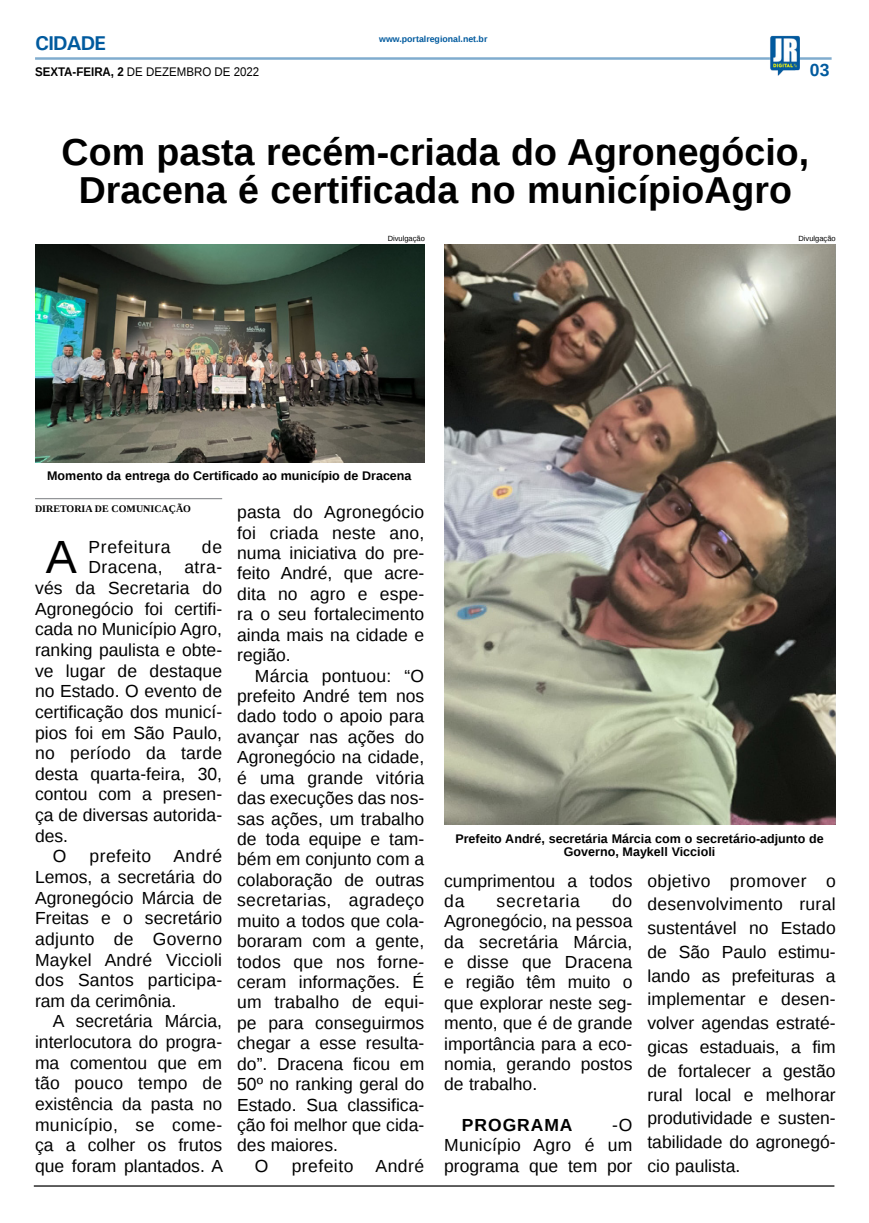
<style>
.page{position:relative;width:869px;height:1223px;background:#fff}
.page>*{position:absolute;margin:0;border:0;box-sizing:border-box;transform-origin:0 0}
.MATÉRIA{font:46.62px "Liberation Sans";color:#000}
.TÍTULO{font:700 37.5px/37.5px "Liberation Sans";color:#000;text-align:center}
.TITULO_PG{font:700 20px "Univers";letter-spacing:-.04em;color:#005a9e}
.MATÉRIA-2{font:17.5px/20.4px "Liberation Sans";color:#000;text-align:justify}
.MATÉRIA-3{font:17.5px "Liberation Sans";letter-spacing:.04em;color:#000}
.MATÉRIA-4{font:17.5px "Liberation Sans";letter-spacing:.03em;color:#000}
.MATÉRIA-5{font:17.5px "Liberation Sans";letter-spacing:.025em;color:#000}
.MATÉRIA-6{font:700 17.5px "Liberation Sans";letter-spacing:.055em;color:#000}
.TÍTULO-2{font:700 17.5px "Liberation Sans";color:#005a9e}
.LEGENDA{font:700 12.5px/13.8px "Liberation Sans";color:#000;text-align:center}
.DATA_PG{font:12.5px "Liberation Sans";color:#000;scale:.92 1}
.CRÉDITO_NOME{font:700 10px "Liberation Serif";color:#000}
.DATA_PG-2{font:700 8.75px "Liberation Sans";color:#005a9e}
.CRÉDITO_FOTO{font:7.5px "Liberation Sans";color:#000}
.s1{font-weight:700}
</style>
<div class="page">
<hr style="left:35px;top:57px;width:796px;height:3px;background:#005a9e">
<img style="left:769px;top:36px;width:30px;height:40px">
<hr style="left:34px;top:1185px;width:800px;height:1px;background:#000">
<img style="left:35px;top:244px;width:389px;height:219px">
<img style="left:444px;top:244px;width:391px;height:580px">
<hr style="left:35px;top:498px;width:187px;height:1px;background:#939598">
<p class="TITULO_PG" style="left:35px;top:31px;width:72px">CIDADE</p>
<p class="DATA_PG" style="left:35px;top:65px;width:245px"><span class="s1">SEXTA-FEIRA, 2</span> DE DEZEMBRO DE 2022</p>
<p class="DATA_PG-2" style="left:379px;top:33px;width:110px">www.portalregional.net.br</p>
<p class="TÍTULO-2" style="left:809px;top:58px;width:21px">03</p>
<p class="TÍTULO" style="left:62px;top:133px;width:748px">Com pasta recém-criada do Agronegócio,<br>Dracena é certificada no municípioAgro</p>
<p class="CRÉDITO_FOTO" style="left:387px;top:235px;width:39px">Divulgação</p>
<p class="CRÉDITO_FOTO" style="left:798px;top:235px;width:39px">Divulgação</p>
<p class="LEGENDA" style="left:47px;top:469px;width:365px">Momento da entrega do Certificado ao município de Dracena</p>
<p class="CRÉDITO_NOME" style="left:35px;top:502px;width:157px">DIRETORIA DE COMUNICAÇÃO</p>
<p class="MATÉRIA" style="left:46px;top:531px;width:33px">A</p>
<p class="MATÉRIA-3" style="left:88px;top:537px;width:84px">Prefeitura</p>
<p class="MATÉRIA-2" style="left:202px;top:538px;width:22px">de</p>
<p class="MATÉRIA-5" style="left:88px;top:557px;width:135px">Dracena, atra-</p>
<p class="MATÉRIA-2" style="left:35px;top:578px;width:188px">vés da Secretaria do</p>
<p class="MATÉRIA-2" style="left:35px;top:599px;width:188px">Agronegócio foi certifi-</p>
<p class="MATÉRIA-2" style="left:35px;top:620px;width:188px">cada no Município Agro,</p>
<p class="MATÉRIA-2" style="left:35px;top:640px;width:188px">ranking paulista e obte-</p>
<p class="MATÉRIA-2" style="left:35px;top:661px;width:188px">ve lugar de destaque</p>
<p class="MATÉRIA-2" style="left:35px;top:681px;width:188px">no Estado. O evento de</p>
<p class="MATÉRIA-2" style="left:35px;top:702px;width:188px">certificação dos municí-</p>
<p class="MATÉRIA-2" style="left:35px;top:723px;width:188px">pios foi em São Paulo,</p>
<p class="MATÉRIA-2" style="left:35px;top:743px;width:188px">no período da tarde</p>
<p class="MATÉRIA-2" style="left:35px;top:764px;width:188px">desta quarta-feira, 30,</p>
<p class="MATÉRIA-2" style="left:35px;top:785px;width:188px">contou com a presen-</p>
<p class="MATÉRIA-2" style="left:35px;top:805px;width:188px">ça de diversas autorida-</p>
<p class="MATÉRIA-2" style="left:35px;top:826px;width:35px">des.</p>
<p class="MATÉRIA-2" style="left:53px;top:846px;width:15px">O</p>
<p class="MATÉRIA-4" style="left:89px;top:846px;width:63px">prefeito</p>
<p class="MATÉRIA-2" style="left:35px;top:846px;width:188px;text-indent:138px">André Lemos, a secretária do Agronegócio Márcia de Freitas e o secretário adjunto de Governo Maykel André Viccioli dos Santos participa&shy;ram da cerimônia.</p>
<p class="MATÉRIA-2" style="left:35px;top:1011px;width:189px;text-indent:18px">A secretária Márcia, interlocutora do progra&shy;ma comentou que em tão pouco tempo de existência da pasta no município, se come&shy;ça a colher os frutos que foram plantados. A</p>
<p class="MATÉRIA-2" style="left:237px;top:502px;width:188px">pasta do Agronegócio foi criada neste ano, numa iniciativa do pre&shy;feito André, que acre&shy;dita no agro e espe&shy;ra o seu fortalecimento ainda mais na cidade e região.</p>
<p class="MATÉRIA-2" style="left:237px;top:666px;width:188px;text-indent:18px">Márcia pontuou: “O prefeito André tem nos dado todo o apoio para avançar nas ações do Agronegócio na cidade, é uma grande vitória das execuções das nos&shy;sas ações, um trabalho de toda equipe e tam&shy;bém em conjunto com a colaboração de outras secretarias, agradeço muito a todos que cola&shy;boraram com a gente, todos que nos forne&shy;ceram informações. É um trabalho de equi&shy;pe para conseguirmos chegar a esse resulta&shy;do”. Dracena ficou em 50º no ranking geral do Estado. Sua classifica&shy;ção foi melhor que cida&shy;des maiores.</p>
<p class="MATÉRIA-2" style="left:255px;top:1156px;width:15px">O</p>
<p class="MATÉRIA-4" style="left:291px;top:1155px;width:63px">prefeito</p>
<p class="MATÉRIA-2" style="left:375px;top:1156px;width:50px">André</p>
<p class="LEGENDA" style="left:455px;top:831px;width:370px">Prefeito André, secretária Márcia com o secretário-adjunto de<br>Governo, Maykell Viccioli</p>
<p class="MATÉRIA-2" style="left:444px;top:871px;width:190px">cumprimentou a todos da</p>
<p class="MATÉRIA-2" style="left:444px;top:891px;width:190px;text-indent:168px">do Agronegócio, na pessoa da secretária Márcia, e disse que Dracena e região têm muito o que explorar neste seg&shy;mento, que é de grande importância para a eco&shy;nomia, gerando postos de trabalho.</p>
<p class="MATÉRIA-6" style="left:461px;top:1112px;width:112px">PROGRAMA</p>
<p class="MATÉRIA-3" style="left:496px;top:891px;width:85px">secretaria</p>
<p class="MATÉRIA-2" style="left:444px;top:1115px;width:190px;text-indent:168px">-O Município Agro é um programa que tem por</p>
<p class="MATÉRIA-2" style="left:647px;top:869px;width:190px;line-height:23.8px">objetivo promover o desenvolvimento rural sustentável no Estado de São Paulo estimu&shy;lando as prefeituras a implementar e desen&shy;volver agendas estraté&shy;gicas estaduais, a fim de fortalecer a gestão rural local e melhorar produtividade e susten&shy;tabilidade do agronegó&shy;cio paulista.</p>
</div>
